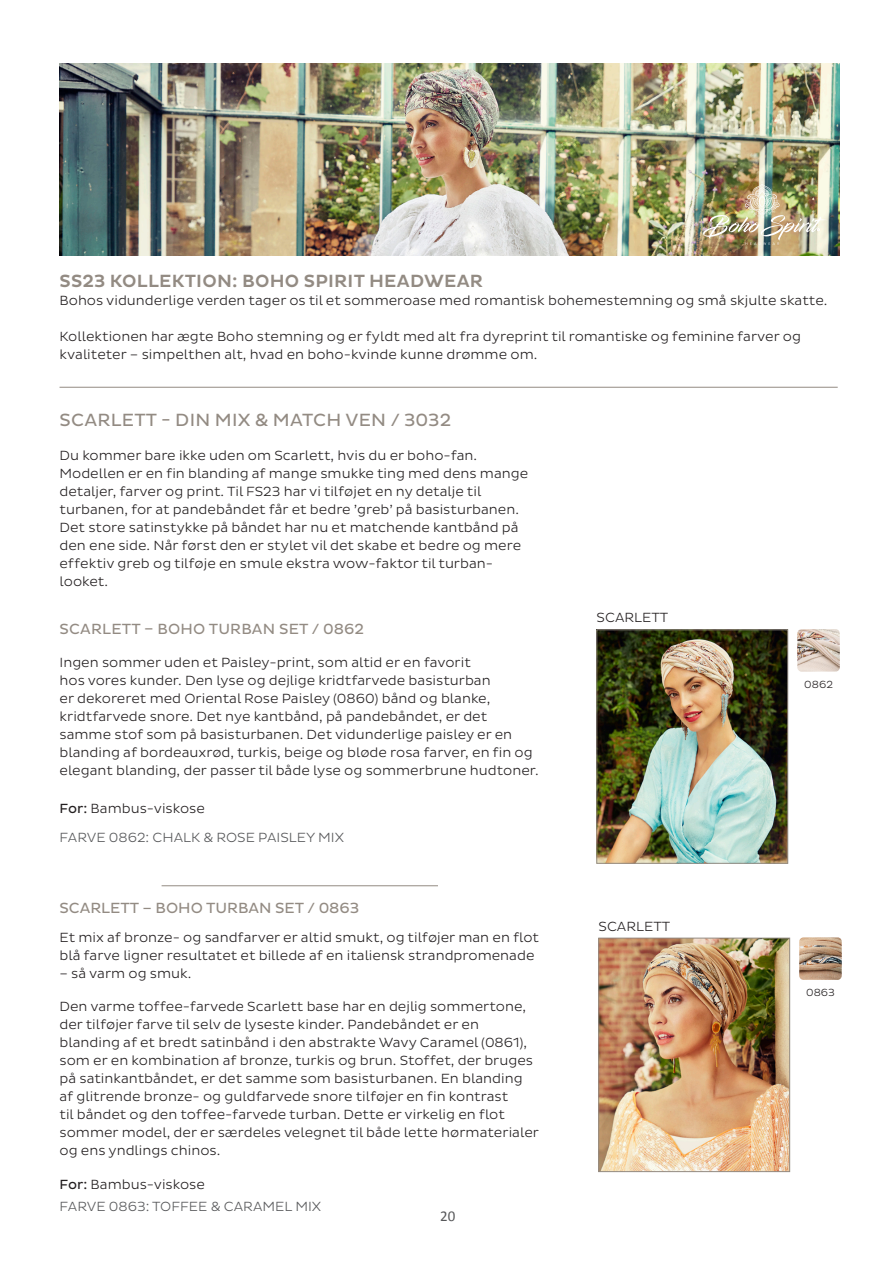
<style>
.page{position:relative;width:893px;height:1263px;background:#fff}
.page>*{position:absolute;margin:0;border:0;box-sizing:border-box;transform-origin:0 0}
.t1{font:500 18px "Pluto Sans";letter-spacing:.015em;color:#938b83}
.Brødtekst{font:18px "Pluto Sans";letter-spacing:.015em;color:#938b83}
.Brødtekst-2{font:15px "Pluto Sans";letter-spacing:.015em;color:#938b83}
.Colour_Text{font:15px "Pluto Sans";color:#938b83}
.t2{font:15px "Calibri";color:#57585a}
.Colour_Text-2{font:300 13.5px/18px "Pluto Sans";color:#231f20}
.Brødtekst-3{font:300 13.5px/18px "Pluto Sans";color:#231f20}
.Brødtekst-4{font:300 13.5px "Pluto Sans";color:#57585a}
.t3{font:300 10.5px "Pluto Sans";letter-spacing:.015em;color:#231f20}
.s1{font-weight:400}
</style>
<div class="page">
<img style="left:60px;top:64px;width:780px;height:191px">
<img style="left:702px;top:181px;width:125px;height:64px">
<img style="left:599px;top:632px;width:187px;height:229px">
<div style="left:597px;top:630px;width:191px;height:233px;border:1px solid #938b83"></div>
<img style="left:797px;top:629px;width:43px;height:43px">
<img style="left:600px;top:940px;width:188px;height:230px">
<div style="left:598px;top:938px;width:192px;height:234px;border:1px solid #938b83"></div>
<img style="left:799px;top:937px;width:43px;height:43px">
<hr style="left:60px;top:387px;width:778px;height:1px;background:#938b83">
<hr style="left:162px;top:885px;width:276px;height:1px;background:#938b83">
<p class="t1" style="left:60px;top:270px;width:425px">SS23 KOLLEKTION: BOHO SPIRIT HEADWEAR</p>
<p class="Colour_Text-2" style="left:60px;top:291px;width:769px">Bohos vidunderlige verden tager os til et sommeroase med romantisk bohemestemning og små skjulte skatte.</p>
<p class="Colour_Text-2" style="left:60px;top:327px;width:743px">Kollektionen har ægte Boho stemning og er fyldt med alt fra dyreprint til romantiske og feminine farver og kvaliteter – simpelthen alt, hvad en boho-kvinde kunne drømme om.</p>
<p class="Brødtekst" style="left:60px;top:410px;width:393px">SCARLETT - DIN MIX &amp; MATCH VEN / 3032</p>
<p class="Brødtekst-3" style="left:60px;top:447px;width:470px">Du kommer bare ikke uden om Scarlett, hvis du er boho-fan.<br>Modellen er en fin blanding af mange smukke ting med dens mange detaljer, farver og print. Til FS23 har vi tilføjet en ny detalje til turbanen, for at pandebåndet får et bedre ’greb’ på basisturbanen.<br>Det store satinstykke på båndet har nu et matchende kantbånd på den ene side. Når først den er stylet vil det skabe et bedre og mere effektiv greb og tilføje en smule ekstra wow-faktor til turban&shy;looket.</p>
<p class="Brødtekst-2" style="left:60px;top:621px;width:306px">SCARLETT – BOHO TURBAN SET / 0862</p>
<p class="Brødtekst-3" style="left:60px;top:654px;width:481px">Ingen sommer uden et Paisley-print, som altid er en favorit<br>hos vores kunder. Den lyse og dejlige kridtfarvede basisturban<br>er dekoreret med Oriental Rose Paisley (0860) bånd og blanke, kridtfarvede snore. Det nye kantbånd, på pandebåndet, er det samme stof som på basisturbanen. Det vidunderlige paisley er en blanding af bordeauxrød, turkis, beige og bløde rosa farver, en fin og elegant blanding, der passer til både lyse og sommerbrune hudtoner.</p>
<p class="Brødtekst-3" style="left:60px;top:799px;width:147px"><span class="s1">For:</span> Bambus-viskose</p>
<p class="Brødtekst-4" style="left:60px;top:830px;width:286px">FARVE 0862: CHALK &amp; ROSE PAISLEY MIX</p>
<p class="Colour_Text" style="left:60px;top:900px;width:301px">SCARLETT – BOHO TURBAN SET / 0863</p>
<p class="Colour_Text-2" style="left:60px;top:928px;width:481px">Et mix af bronze- og sandfarver er altid smukt, og tilføjer man en flot blå farve ligner resultatet et billede af en italiensk strandpromenade</p>
<p class="Colour_Text-2" style="left:60px;top:964px;width:133px">– så varm og smuk.</p>
<p class="Colour_Text-2" style="left:60px;top:997px;width:481px">Den varme toffee-farvede Scarlett base har en dejlig sommertone, der tilføjer farve til selv de lyseste kinder. Pandebåndet er en blanding af et bredt satinbånd i den abstrakte Wavy Caramel (0861), som er en kombination af bronze, turkis og brun. Stoffet, der bruges på satinkantbåndet, er det samme som basisturbanen. En blanding af glitrende bronze- og guldfarvede snore tilføjer en fin kontrast<br>til båndet og den toffee-farvede turban. Dette er virkelig en flot sommer model, der er særdeles velegnet til både lette hørmaterialer og ens yndlings chinos.</p>
<p class="Brødtekst-3" style="left:60px;top:1176px;width:147px"><span class="s1">For:</span> Bambus-viskose</p>
<p class="Brødtekst-4" style="left:60px;top:1199px;width:263px">FARVE 0863: TOFFEE &amp; CARAMEL MIX</p>
<p class="t2" style="left:440px;top:1205px;width:17px">20</p>
<p class="Colour_Text-2" style="left:597px;top:609px;width:73px">SCARLETT</p>
<p class="Colour_Text-2" style="left:598px;top:917px;width:73px">SCARLETT</p>
<p class="t3" style="left:804px;top:678px;width:30px">0862</p>
<p class="t3" style="left:806px;top:987px;width:30px">0863</p>
</div>
